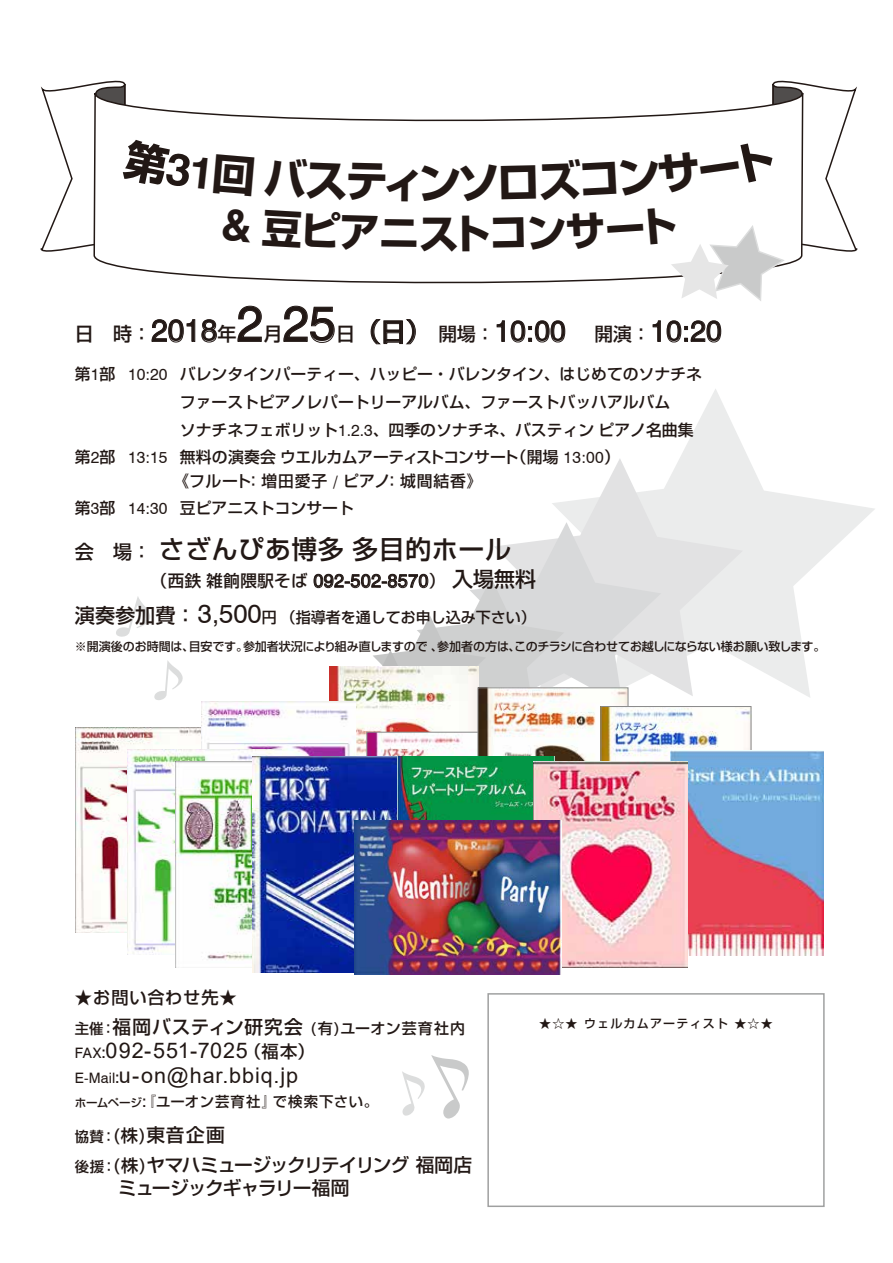
<style>
.page{position:relative;width:893px;height:1263px;background:#fff}
.page>*{position:absolute;margin:0;border:0;box-sizing:border-box;transform-origin:0 0}
.t1{font:50.4px "Swiss 721 BT";color:#221815}
.t2{font:700 43.5px "Shin Go Pro";color:#221815}
.t3{font:700 40.5px "Shin Go Pro";color:#221815}
.t4{font:29.4px "Swiss 721 BT";color:#221815}
.t5{font:500 25.95px "Shin Go Pro";letter-spacing:.025em;color:#221815}
.t6{font:21.6px/24.5px "Arial";letter-spacing:.045em;color:#221815}
.t7{font:500 19.05px "Shin Go Pro";color:#221815}
.t8{font:500 18.75px/30.2px "Shin Go Pro";letter-spacing:-.055em;color:#221815}
.t9{font:500 17.25px "Shin Go Pro";letter-spacing:.05em;color:#221815}
.t10{font:500 16.5px "Shin Go Pro";letter-spacing:.025em;color:#221815}
.t11{font:500 15.75px/27px "Shin Go Pro";color:#221815}
.t12{font:500 15px "Shin Go Pro";color:#221815}
.t13{font:500 15px "Shin Go Pro";letter-spacing:.06em;color:#221815}
.t14{font:500 14.4px "Shin Go Pro";letter-spacing:.065em;color:#221815}
.t15{font:500 12px "Shin Go Pro";letter-spacing:-.01em;color:#221815}
.t16{font:500 12px "Shin Go Pro";letter-spacing:.1em;color:#221815}
.s1{font-family:"Shin Go Pro";font-weight:500;font-size:19.05px}
.s2{font-family:"Shin Go Pro";font-weight:500;font-size:25.35px}
.s3{font-family:"Shin Go Pro";font-weight:500;font-size:18.75px}
.s4{font-size:28.65px}
.s5{font-family:"Swiss 721 BT";font-weight:400;font-size:16.35px}
.s6{font-family:"Swiss 721 BT";font-weight:400}
.s7{font-size:19.05px}
.s8{font-family:"Swiss 721 BT";font-weight:400;font-size:18.6px}
.s9{font-family:"Swiss 721 BT";font-weight:400;font-size:18px}
.s10{font-size:21px}
.s11{font-size:20.1px}
.s12{font-family:"Swiss 721 BT";font-weight:400;font-size:26.7px}
.s13{font-family:"Swiss 721 BT";font-weight:400;font-size:25.95px}
.s14{font-family:"Swiss 721 BT";font-weight:400;font-size:31.05px}
.s15{font-size:14.4px}
.s16{font-size:18.75px}
.s17{font-family:"Swiss 721 BT";font-size:14.4px}
.s18{font-family:"Shin Go Pro";font-weight:500;font-size:14.4px}
.s19{font-family:"Shin Go Pro";font-weight:500;font-size:17.25px}
.s20{font-size:11.55px}
.s21{font-size:17.25px}
</style>
<div class="page">
<svg style="left:680px;top:389px;width:195px;height:308px"></svg>
<svg style="left:552px;top:458px;width:191px;height:238px;fill:#ebecec"></svg>
<svg style="left:95px;top:115px;width:365px;height:169px"></svg>
<div style="left:487px;top:993px;width:338px;height:214px;border:1px solid #9fa0a0"></div>
<svg style="left:152px;top:319px;width:43px;height:23px"></svg>
<svg style="left:202px;top:319px;width:15px;height:23px"></svg>
<svg style="left:238px;top:306px;width:24px;height:36px"></svg>
<svg style="left:284px;top:306px;width:51px;height:37px"></svg>
<svg style="left:371px;top:319px;width:45px;height:25px"></svg>
<svg style="left:497px;top:320px;width:8px;height:22px"></svg>
<svg style="left:511px;top:320px;width:54px;height:22px"></svg>
<svg style="left:653px;top:320px;width:8px;height:22px"></svg>
<svg style="left:667px;top:320px;width:54px;height:22px"></svg>
<svg style="left:314px;top:522px;width:347px;height:184px"></svg>
<img style="left:330px;top:667px;width:149px;height:90px">
<img style="left:369px;top:734px;width:109px;height:23px">
<img style="left:75px;top:727px;width:127px;height:205px">
<img style="left:202px;top:701px;width:153px;height:56px">
<img style="left:128px;top:750px;width:154px;height:205px">
<img style="left:176px;top:762px;width:77px;height:205px">
<img style="left:480px;top:690px;width:146px;height:71px">
<img style="left:603px;top:708px;width:146px;height:53px">
<img style="left:253px;top:757px;width:145px;height:215px">
<img style="left:398px;top:757px;width:157px;height:64px">
<img style="left:670px;top:751px;width:154px;height:204px">
<img style="left:534px;top:761px;width:153px;height:207px">
<img style="left:354px;top:821px;width:208px;height:154px">
<svg style="left:262px;top:209px;width:155px;height:42px"></svg>
<svg style="left:40px;top:80px;width:215px;height:179px"></svg>
<svg style="left:264px;top:156px;width:154px;height:46px"></svg>
<svg style="left:460px;top:80px;width:398px;height:221px"></svg>
<h2 class="t2" style="left:418px;top:148px;width:45px">ン</h2>
<h3 class="t3" style="left:419px;top:201px;width:74px">スト</h3>
<h1 class="t1" style="left:236px;top:293px;width:101px">2 25</h1>
<p class="t7" style="left:263px;top:319px;width:21px">月</p>
<h3 class="t4" style="left:336px;top:313px;width:387px"><span class="s1">日</span><span class="s2">（日）</span><span class="s3">開場：</span>10<span class="s4">:</span>00 <span class="s3">開演：</span>10<span class="s4">:</span>20</h3>
<p class="t11" style="left:75px;top:359px;width:629px">第<span class="s5">1</span>部 <span class="s5">10</span><span class="s6">:</span><span class="s5">20</span> バレンタインパーティー、ハッピー・バレンタイン、はじめてのソナチネ</p>
<p class="t11" style="left:180px;top:387px;width:492px">ファーストピアノレパートリーアルバム、ファーストバッハアルバム</p>
<p class="t11" style="left:180px;top:414px;width:515px">ソナチネフェボリット<span class="s5">1</span><span class="s6">.</span><span class="s5">2</span><span class="s6">.</span><span class="s5">3</span>、四季のソナチネ、バスティンピアノ名曲集</p>
<p class="t11" style="left:75px;top:441px;width:547px">第<span class="s5">2</span>部 <span class="s5">13</span><span class="s6">:</span><span class="s5">15</span> 無料の演奏会ウエルカムアーティストコンサート（開場 <span class="s5">13</span><span class="s6">:</span><span class="s5">00</span>）</p>
<p class="t11" style="left:75px;top:465px;width:409px;text-indent:99px">《フルート：増田愛子 <span class="s6">/</span> ピアノ：城間結香》第<span class="s5">3</span>部 <span class="s5">14</span><span class="s6">:</span><span class="s5">30</span> 豆ピアニストコンサート</p>
<h3 class="t5" style="left:75px;top:528px;width:438px"><span class="s7">会　場：</span>さざんぴあ博多多目的ホール</h3>
<p class="t10" style="left:151px;top:567px;width:387px">（西鉄雑餉隈駅そば <span class="s8">092</span><span class="s9">-</span><span class="s8">502</span><span class="s9">-</span><span class="s8">8570</span>）<span class="s10">入場無料</span></p>
<p class="t12" style="left:75px;top:605px;width:463px"><span class="s11">演奏参加費：</span><span class="s12">3</span><span class="s13">,</span><span class="s12">500</span>円（指導者を通してお申し込み下さい）</p>
<p class="t15" style="left:75px;top:637px;width:752px">※開演後のお時間は、目安です。参加者状況により組み直しますので、参加者の方は、このチラシに合わせてお越しにならない様お願い致します。</p>
<p class="t7" style="left:75px;top:319px;width:163px">日　時：<span class="s14">2018</span>年</p>
<p class="t9" style="left:75px;top:983px;width:163px">★お問い合わせ先★</p>
<p class="t13" style="left:75px;top:1016px;width:392px"><span class="s15">主催：</span><span class="s16">福岡バスティン研究会</span> (有)ユーオン芸育社内</p>
<h3 class="t6" style="left:75px;top:1038px;width:241px"><span class="s17">FAX</span><span class="s18">:</span>092-551-7025<span class="s19">（福本）<br></span><span class="s17">E-Mail</span><span class="s18">:</span>u-on@har.bbiq.jp</h3>
<p class="t14" style="left:75px;top:1090px;width:305px"><span class="s20">ホームページ</span>『ユーオン芸育社』で検索下さい。</p>
<p class="t14" style="left:142px;top:1090px;width:5px">:</p>
<p class="t8" style="left:75px;top:1117px;width:399px"><span class="s15">協賛：</span><span class="s21">(株)</span>東音企画<br><span class="s15">後援：</span><span class="s21">(株)</span>ヤマハミュージックリテイリング 福岡店</p>
<p class="t8" style="left:118px;top:1170px;width:233px">ミュージックギャラリー福岡</p>
<p class="t16" style="left:539px;top:1013px;width:235px">★☆★ ウェルカムアーティスト ★☆★</p>
</div>
